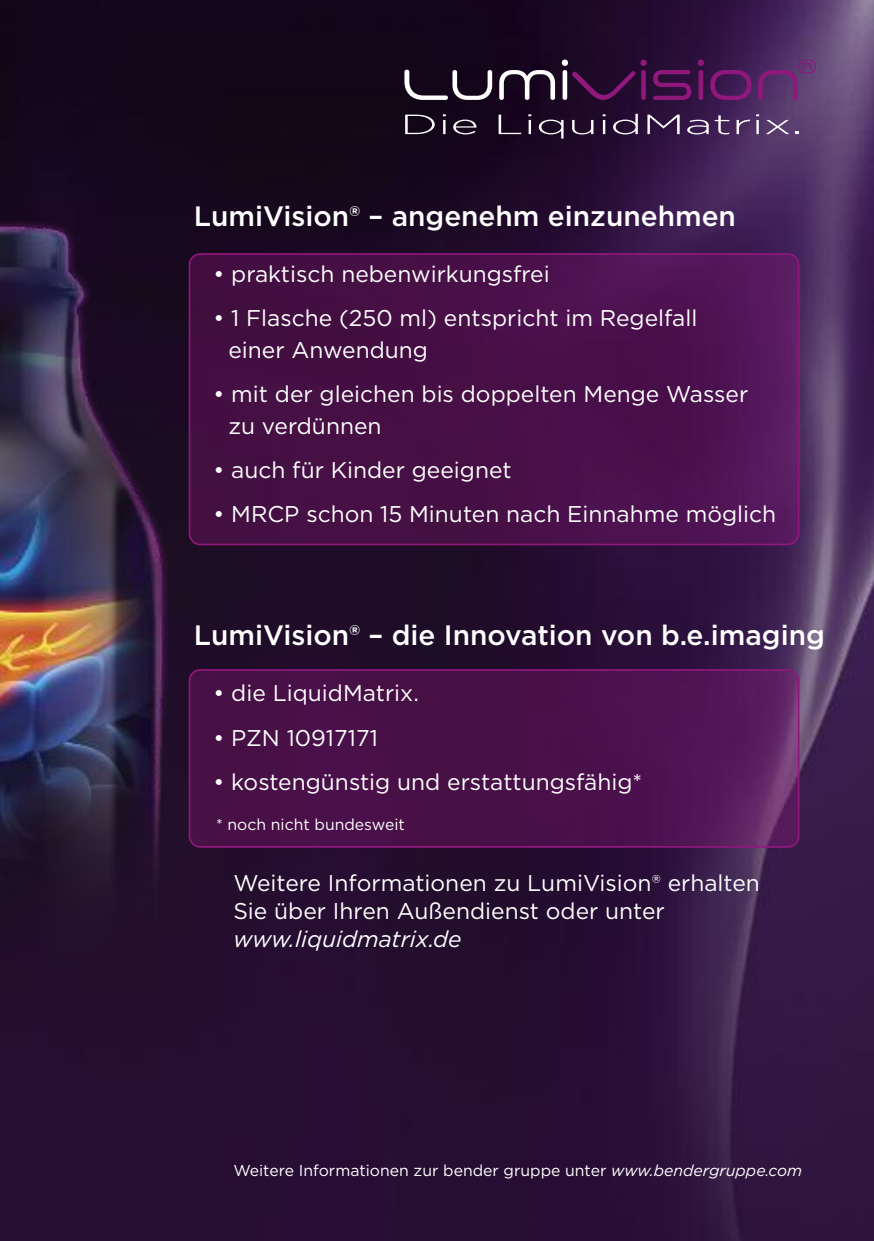
<style>
.page{position:relative;width:874px;height:1241px;background:#fff}
.page>*{position:absolute;margin:0;border:0;box-sizing:border-box;transform-origin:0 0}
.t1{font:500 28px "Gotham";color:#fff}
.t2{font:22.75px/31.5px "Gotham";color:#fff}
.t3{font:italic 22.75px "Gotham";color:#fff}
.t4{font:15.75px "Gotham";color:#fff}
.s1{font-style:italic}
</style>
<div class="page">
<img style="left:0;top:0;width:873px;height:1240px">
<img style="left:0;top:211px;width:175px;height:818px">
<svg style="left:404px;top:70px;width:88px;height:30px"></svg>
<svg style="left:499px;top:70px;width:55px;height:30px"></svg>
<svg style="left:561px;top:60px;width:85px;height:40px;background:#3b1740"></svg>
<svg style="left:652px;top:70px;width:39px;height:30px"></svg>
<svg style="left:697px;top:60px;width:6px;height:40px"></svg>
<svg style="left:710px;top:70px;width:41px;height:30px"></svg>
<svg style="left:757px;top:60px;width:58px;height:40px;background:#60316f"></svg>
<svg style="left:405px;top:115px;width:29px;height:19px"></svg>
<svg style="left:442px;top:114px;width:3px;height:20px"></svg>
<svg style="left:453px;top:120px;width:23px;height:14px"></svg>
<svg style="left:498px;top:115px;width:23px;height:19px"></svg>
<svg style="left:528px;top:114px;width:3px;height:20px"></svg>
<svg style="left:538px;top:120px;width:25px;height:18px"></svg>
<svg style="left:572px;top:120px;width:21px;height:14px"></svg>
<hr style="left:602px;top:120px;width:3px;height:14px;background:#fefefe">
<svg style="left:612px;top:114px;width:25px;height:20px"></svg>
<svg style="left:647px;top:115px;width:32px;height:19px"></svg>
<svg style="left:686px;top:120px;width:22px;height:14px"></svg>
<svg style="left:714px;top:115px;width:15px;height:19px"></svg>
<svg style="left:736px;top:120px;width:13px;height:14px"></svg>
<svg style="left:755px;top:114px;width:3px;height:20px"></svg>
<svg style="left:765px;top:120px;width:23px;height:14px"></svg>
<svg style="left:189px;top:253px;width:610px;height:292px;background:#4a104a"></svg>
<svg style="left:189px;top:669px;width:610px;height:178px;background:#4d134d"></svg>
<p class="t1" style="left:193px;top:206px;width:543px">LumiVision® – angenehm einzunehmen</p>
<p class="t2" style="left:213px;top:260px;width:337px">• praktisch nebenwirkungsfrei</p>
<p class="t2" style="left:228px;top:304px;width:470px;text-indent:-15px">• 1 Flasche (250 ml) entspricht im Regelfall einer Anwendung</p>
<p class="t2" style="left:228px;top:380px;width:521px;text-indent:-15px">• mit der gleichen bis doppelten Menge Wasser zu verdünnen</p>
<p class="t2" style="left:213px;top:456px;width:299px">• auch für Kinder geeignet</p>
<p class="t2" style="left:213px;top:500px;width:564px">• MRCP schon 15 Minuten nach Einnahme möglich</p>
<p class="t1" style="left:193px;top:625px;width:632px">LumiVision® – die Innovation von b.e.imaging</p>
<p class="t2" style="left:213px;top:679px;width:207px">• die LiquidMatrix.</p>
<p class="t2" style="left:213px;top:723px;width:166px">• PZN 10917171</p>
<p class="t2" style="left:213px;top:767px;width:430px">• kostengünstig und erstattungsfähig*</p>
<p class="t4" style="left:216px;top:819px;width:190px">* noch nicht bundesweit</p>
<p class="t2" style="left:233px;top:871px;width:528px;line-height:28px">Weitere Informationen zu LumiVision® erhalten<br>Sie über Ihren Außendienst oder unter</p>
<p class="t3" style="left:233px;top:931px;width:229px">www.liquidmatrix.de</p>
<p class="t4" style="left:233px;top:1164px;width:570px">Weitere Informationen zur bender gruppe unter <span class="s1">www.bendergruppe.com</span></p>
</div>
